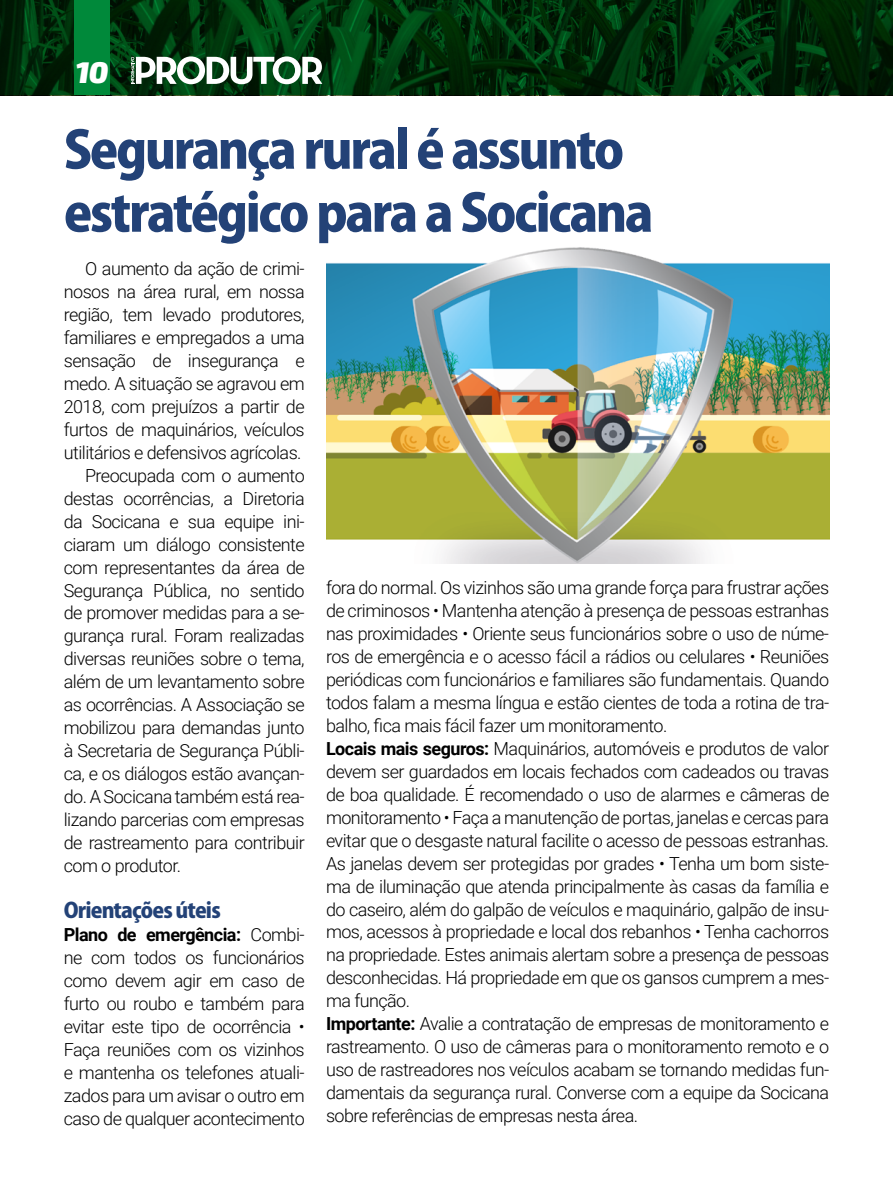
<style>
.page{position:relative;width:893px;height:1191px;background:#fff}
.page>*{position:absolute;margin:0;border:0;box-sizing:border-box;transform-origin:0 0}
.t1{font:800 51px/63px "Koz Go Pro";letter-spacing:-.05em;color:#234277}
.t2{font:italic 900 30px "Exo 2";color:#fff}
.t3{font:800 21px "Koz Go Pro";letter-spacing:-.04em;color:#234277}
.t4{font:300 18px/23px "Roboto";letter-spacing:-.03em;color:#000;text-align:justify}
.s1{font-weight:700}
</style>
<div class="page">
<svg style="left:0;top:0;width:893px;height:95px;background:#00300b"></svg>
<div style="left:74px;top:0;width:36px;height:95px;background:#00893a"></div>
<svg style="left:131px;top:56px;width:191px;height:28px"></svg>
<img style="left:326px;top:247px;width:503px;height:316px">
<h2 class="t2" style="left:75px;top:54px;width:35px">10</h2>
<h1 class="t1" style="left:64px;top:122px;width:591px">Segurança rural é assunto estratégico para a Socicana</h1>
<p class="t4" style="left:85px;top:256px;width:221px">O aumento da ação de crimi-</p>
<p class="t4" style="left:64px;top:279px;width:242px">nosos na área rural, em nossa</p>
<p class="t4" style="left:64px;top:302px;width:242px">região, tem levado produtores,</p>
<p class="t4" style="left:64px;top:325px;width:242px">familiares e empregados a uma</p>
<p class="t4" style="left:64px;top:348px;width:242px">sensação de insegurança e</p>
<p class="t4" style="left:64px;top:371px;width:242px">medo. A situação se agravou em</p>
<p class="t4" style="left:64px;top:394px;width:242px">2018, com prejuízos a partir de</p>
<p class="t4" style="left:64px;top:417px;width:242px">furtos de maquinários, veículos</p>
<p class="t4" style="left:64px;top:440px;width:239px">utilitários e defensivos agrícolas.</p>
<p class="t4" style="left:85px;top:463px;width:221px">Preocupada com o aumento</p>
<p class="t4" style="left:64px;top:486px;width:242px">destas ocorrências, a Diretoria</p>
<p class="t4" style="left:64px;top:509px;width:242px">da Socicana e sua equipe ini-</p>
<p class="t4" style="left:64px;top:532px;width:242px">ciaram um diálogo consistente</p>
<p class="t4" style="left:64px;top:555px;width:242px">com representantes da área de</p>
<p class="t4" style="left:64px;top:578px;width:242px">Segurança Pública, no sentido</p>
<p class="t4" style="left:64px;top:601px;width:243px">de promover medidas para a se-</p>
<p class="t4" style="left:64px;top:624px;width:242px">gurança rural. Foram realizadas</p>
<p class="t4" style="left:64px;top:647px;width:242px">diversas reuniões sobre o tema,</p>
<p class="t4" style="left:64px;top:670px;width:242px">além de um levantamento sobre</p>
<p class="t4" style="left:64px;top:693px;width:242px">as ocorrências. A Associação se</p>
<p class="t4" style="left:64px;top:715px;width:242px">mobilizou para demandas junto</p>
<p class="t4" style="left:64px;top:738px;width:242px">à Secretaria de Segurança Públi-</p>
<p class="t4" style="left:64px;top:761px;width:242px">ca, e os diálogos estão avançan-</p>
<p class="t4" style="left:64px;top:784px;width:242px">do. A Socicana também está rea-</p>
<p class="t4" style="left:64px;top:807px;width:242px">lizando parcerias com empresas</p>
<p class="t4" style="left:64px;top:830px;width:242px">de rastreamento para contribuir</p>
<p class="t4" style="left:64px;top:853px;width:119px">com o produtor.</p>
<p class="t3" style="left:64px;top:896px;width:159px">Orientações úteis</p>
<p class="t4" style="left:64px;top:922px;width:242px"><span class="s1">Plano de emergência:</span> Combi&shy;ne com todos os funcionários como devem agir em caso de furto ou roubo e também para evitar este tipo de ocorrência • Faça reuniões com os vizinhos e mantenha os telefones atuali&shy;zados para um avisar o outro em caso de qualquer acontecimento</p>
<p class="t4" style="left:326px;top:575px;width:505px;text-align:left">fora do normal. Os vizinhos são uma grande força para frustrar ações de criminosos • Mantenha atenção à presença de pessoas estranhas nas proximidades • Oriente seus funcionários sobre o uso de núme&shy;ros de emergência e o acesso fácil a rádios ou celulares • Reuniões periódicas com funcionários e familiares são fundamentais. Quando todos falam a mesma língua e estão cientes de toda a rotina de tra&shy;balho, fica mais fácil fazer um monitoramento.<br><span class="s1">Locais mais seguros:</span> Maquinários, automóveis e produtos de valor devem ser guardados em locais fechados com cadeados ou travas de boa qualidade. É recomendado o uso de alarmes e câmeras de monitoramento • Faça a manutenção de portas, janelas e cercas para evitar que o desgaste natural facilite o acesso de pessoas estranhas.<br>As janelas devem ser protegidas por grades • Tenha um bom siste&shy;ma de iluminação que atenda principalmente às casas da família e do caseiro, além do galpão de veículos e maquinário, galpão de insu&shy;mos, acessos à propriedade e local dos rebanhos • Tenha cachorros na propriedade. Estes animais alertam sobre a presença de pessoas desconhecidas. Há propriedade em que os gansos cumprem a mes&shy;ma função.<br><span class="s1">Importante:</span> Avalie a contratação de empresas de monitoramento e rastreamento. O uso de câmeras para o monitoramento remoto e o uso de rastreadores nos veículos acabam se tornando medidas fun&shy;damentais da segurança rural. Converse com a equipe da Socicana sobre referências de empresas nesta área.</p>
</div>
